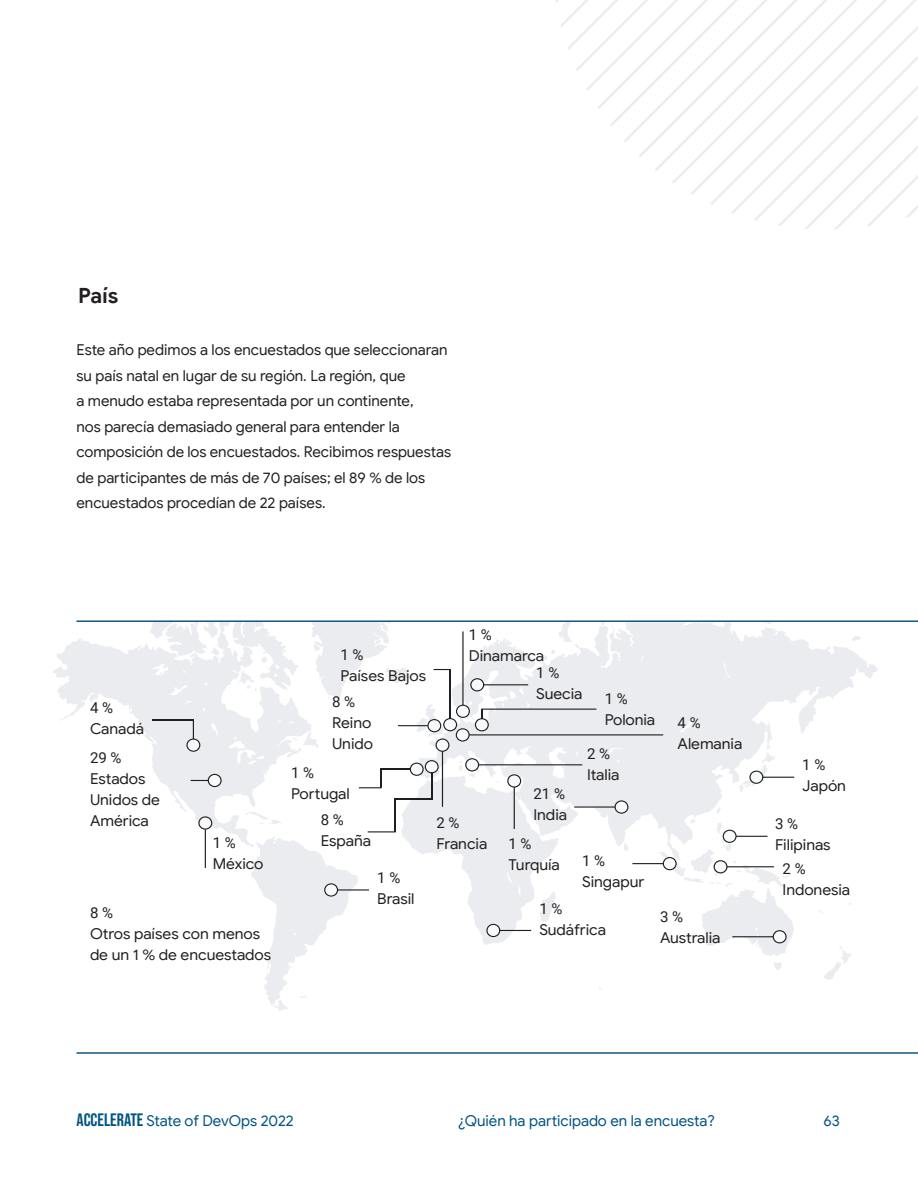
<style>
.page{position:relative;width:918px;height:1188px;background:#fff}
.page>*{position:absolute;margin:0;border:0;box-sizing:border-box;transform-origin:0 0}
.t1{font:700 21px "Google Sans";color:#231f20}
.t2{font:15px/25.5px "Google Sans";letter-spacing:-.005em;color:#231f20}
.t3{font:15px/21px "Google Sans";letter-spacing:-.005em;color:#231f20;scale:1.04 1}
.t4{font:15px "Google Sans";color:#005482}
.t5{font:15px "Roboto";color:#231f20}
.s1{font-family:"Bebas Neue";font-size:18px}
</style>
<div class="page">
<svg style="left:303px;top:732px;width:15px;height:16px"></svg>
<svg style="left:270px;top:1000px;width:18px;height:11px"></svg>
<svg style="left:824px;top:946px;width:27px;height:34px"></svg>
<svg style="left:774px;top:962px;width:8px;height:8px"></svg>
<svg style="left:143px;top:708px;width:6px;height:4px"></svg>
<svg style="left:87px;top:682px;width:6px;height:3px"></svg>
<svg style="left:246px;top:812px;width:35px;height:12px"></svg>
<svg style="left:77px;top:622px;width:147px;height:43px"></svg>
<svg style="left:233px;top:622px;width:65px;height:69px"></svg>
<svg style="left:312px;top:622px;width:89px;height:78px"></svg>
<svg style="left:401px;top:622px;width:477px;height:323px"></svg>
<svg style="left:763px;top:622px;width:8px;height:2px"></svg>
<svg style="left:601px;top:622px;width:4px;height:4px"></svg>
<svg style="left:191px;top:773px;width:31px;height:15px"></svg>
<svg style="left:615px;top:800px;width:13px;height:14px"></svg>
<hr style="left:574px;top:806px;width:41px;height:2px;background:#1e1f22">
<hr style="left:398px;top:725px;width:30px;height:1px;background:#1e1f22">
<hr style="left:469px;top:734px;width:194px;height:1px;background:#1e1f22">
<hr style="left:152px;top:719px;width:42px;height:1px;background:#1e1f22">
<svg style="left:178px;top:707px;width:22px;height:45px"></svg>
<hr style="left:380px;top:769px;width:30px;height:1px;background:#1e1f22">
<svg style="left:359px;top:770px;width:22px;height:18px"></svg>
<svg style="left:459px;top:758px;width:20px;height:20px"></svg>
<hr style="left:479px;top:764px;width:103px;height:1px;background:#1e1f22">
<hr style="left:442px;top:751px;width:1px;height:56px;background:#1e1f22">
<svg style="left:324px;top:883px;width:14px;height:14px"></svg>
<hr style="left:338px;top:889px;width:31px;height:2px;background:#1e1f22">
<svg style="left:470px;top:678px;width:14px;height:13px"></svg>
<hr style="left:484px;top:684px;width:44px;height:1px;background:#1e1f22">
<hr style="left:481px;top:709px;width:115px;height:1px;background:#1e1f22">
<svg style="left:739px;top:722px;width:36px;height:70px"></svg>
<hr style="left:763px;top:777px;width:31px;height:1px;background:#1e1f22">
<hr style="left:450px;top:670px;width:1px;height:49px;background:#1e1f22">
<svg style="left:486px;top:924px;width:14px;height:13px"></svg>
<hr style="left:500px;top:930px;width:31px;height:1px;background:#1e1f22">
<svg style="left:507px;top:774px;width:14px;height:14px"></svg>
<hr style="left:514px;top:787px;width:1px;height:42px;background:#1e1f22">
<svg style="left:416px;top:705px;width:73px;height:47px"></svg>
<svg style="left:434px;top:669px;width:16px;height:1px"></svg>
<hr style="left:462px;top:631px;width:2px;height:74px;background:#1e1f22">
<svg style="left:198px;top:816px;width:15px;height:14px"></svg>
<hr style="left:205px;top:829px;width:1px;height:39px;background:#1e1f22">
<svg style="left:410px;top:760px;width:29px;height:40px"></svg>
<hr style="left:395px;top:799px;width:37px;height:1px;background:#1e1f22">
<hr style="left:395px;top:799px;width:1px;height:33px;background:#1e1f22">
<svg style="left:368px;top:831px;width:27px;height:1px"></svg>
<hr style="left:632px;top:863px;width:31px;height:1px;background:#1e1f22">
<svg style="left:659px;top:807px;width:135px;height:149px"></svg>
<hr style="left:76px;top:620px;width:842px;height:2px;background:#0f5681">
<svg style="left:555px;top:0;width:363px;height:229px"></svg>
<hr style="left:76px;top:1052px;width:842px;height:2px;background:#0f5681">
<p class="t1" style="left:78px;top:283px;width:42px">País</p>
<p class="t2" style="left:76px;top:337px;width:376px">Este año pedimos a los encuestados que seleccionaran su país natal en lugar de su región. La región, que<br>a menudo estaba representada por un continente,<br>nos parecía demasiado general para entender la composición de los encuestados. Recibimos respuestas de participantes de más de 70 países; el 89 % de los encuestados procedían de 22 países.</p>
<p class="t5" style="left:90px;top:698px;width:25px">4 %</p>
<p class="t3" style="left:90px;top:719px;width:53px">Canadá</p>
<p class="t5" style="left:90px;top:747px;width:33px">29 %</p>
<p class="t3" style="left:90px;top:768px;width:69px">Estados<br>Unidos de<br>América</p>
<p class="t5" style="left:213px;top:832px;width:25px">1 %</p>
<p class="t3" style="left:213px;top:853px;width:50px">México</p>
<p class="t5" style="left:90px;top:903px;width:25px">8 %</p>
<p class="t3" style="left:90px;top:924px;width:176px">Otros países con menos de un 1 % de encuestados</p>
<p class="t5" style="left:340px;top:644px;width:25px">1 %</p>
<p class="t3" style="left:340px;top:665px;width:84px">Países Bajos</p>
<p class="t5" style="left:332px;top:691px;width:25px">8 %</p>
<p class="t3" style="left:332px;top:712px;width:41px">Reino<br>Unido</p>
<p class="t5" style="left:291px;top:762px;width:25px">1 %</p>
<p class="t3" style="left:291px;top:783px;width:58px">Portugal</p>
<p class="t5" style="left:321px;top:809px;width:25px">8 %</p>
<p class="t3" style="left:321px;top:830px;width:50px">España</p>
<p class="t5" style="left:377px;top:867px;width:25px">1 %</p>
<p class="t3" style="left:377px;top:888px;width:37px">Brasil</p>
<p class="t5" style="left:469px;top:624px;width:25px">1 %</p>
<p class="t3" style="left:469px;top:645px;width:74px">Dinamarca</p>
<p class="t5" style="left:536px;top:662px;width:25px">1 %</p>
<p class="t3" style="left:536px;top:683px;width:46px">Suecia</p>
<p class="t5" style="left:605px;top:688px;width:25px">1 %</p>
<p class="t3" style="left:605px;top:709px;width:50px">Polonia</p>
<p class="t5" style="left:587px;top:743px;width:25px">2 %</p>
<p class="t3" style="left:587px;top:764px;width:33px">Italia</p>
<p class="t5" style="left:678px;top:712px;width:25px">4 %</p>
<p class="t3" style="left:678px;top:733px;width:64px">Alemania</p>
<p class="t5" style="left:436px;top:812px;width:25px">2 %</p>
<p class="t3" style="left:436px;top:833px;width:50px">Francia</p>
<p class="t5" style="left:533px;top:783px;width:33px">21 %</p>
<p class="t3" style="left:533px;top:805px;width:34px">India</p>
<p class="t5" style="left:508px;top:833px;width:25px">1 %</p>
<p class="t3" style="left:508px;top:854px;width:51px">Turquía</p>
<p class="t5" style="left:582px;top:850px;width:25px">1 %</p>
<p class="t3" style="left:582px;top:871px;width:61px">Singapur</p>
<p class="t5" style="left:539px;top:898px;width:25px">1 %</p>
<p class="t3" style="left:539px;top:919px;width:66px">Sudáfrica</p>
<p class="t5" style="left:660px;top:906px;width:25px">3 %</p>
<p class="t3" style="left:660px;top:927px;width:60px">Australia</p>
<p class="t5" style="left:802px;top:754px;width:25px">1 %</p>
<p class="t3" style="left:802px;top:775px;width:44px">Japón</p>
<p class="t5" style="left:775px;top:813px;width:25px">3 %</p>
<p class="t3" style="left:775px;top:835px;width:55px">Filipinas</p>
<p class="t5" style="left:783px;top:858px;width:25px">2 %</p>
<p class="t3" style="left:783px;top:879px;width:67px">Indonesia</p>
<p class="t4" style="left:76px;top:1112px;width:219px"><span class="s1">ACCELERATE</span> State of DevOps 2022</p>
<p class="t4" style="left:458px;top:1112px;width:258px">¿Quién ha participado en la encuesta?</p>
<p class="t4" style="left:824px;top:1112px;width:18px">63</p>
</div>
